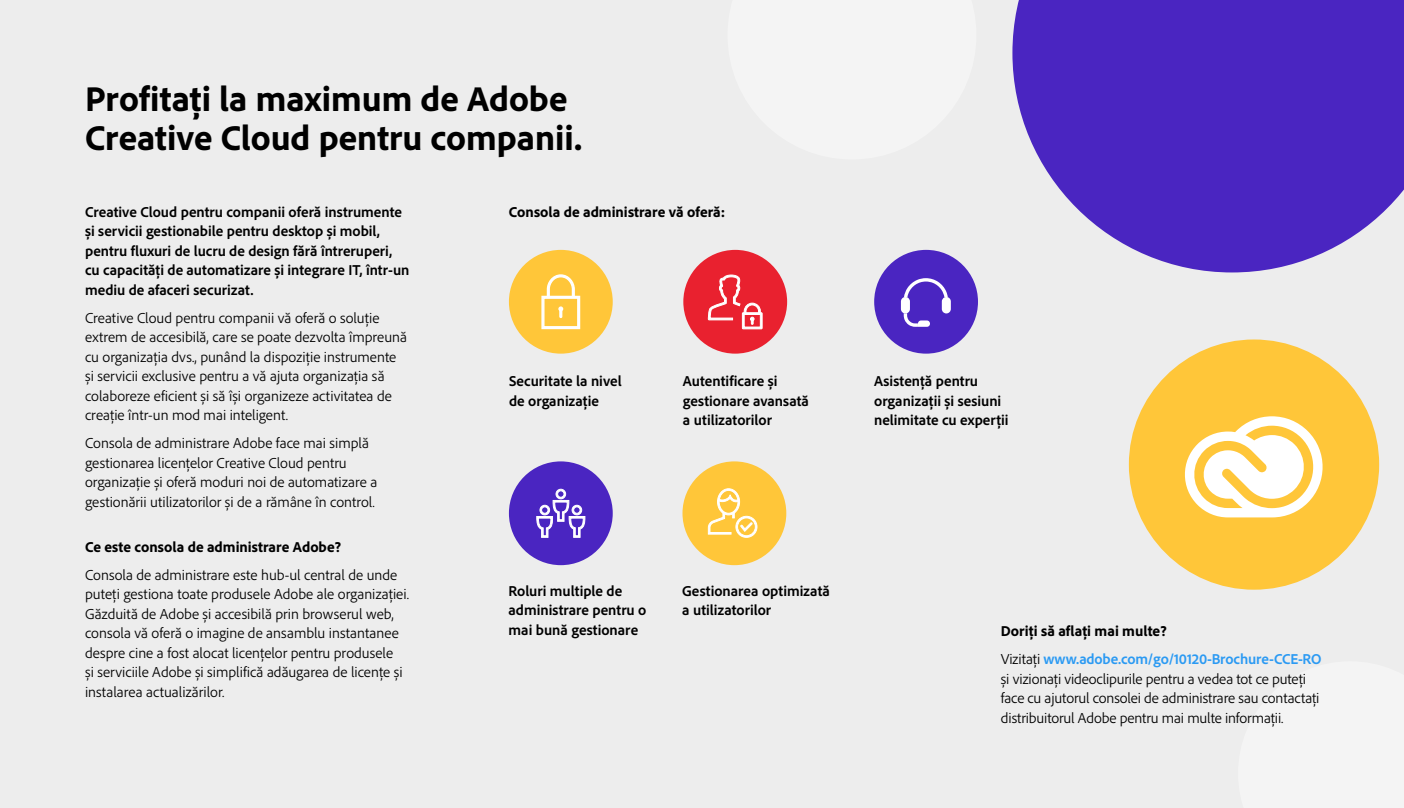
<style>
.page{position:relative;width:1404px;height:808px;background:#fff}
.page>*{position:absolute;margin:0;border:0;box-sizing:border-box;transform-origin:0 0}
.t1{font:800 36px/39px "Adobe Clean";color:#000}
.t2{font:300 15px/19.5px "Adobe Clean";color:#000}
.t3{font:700 15px/19.5px "Adobe Clean";color:#000}
.t4{font:700 15px/28px "Adobe Clean";letter-spacing:-.01em;color:#2b9af3}
.t5{font:800 15px "Adobe Clean";color:#000}
.s1{font-weight:800;color:#000}
.s2{font-weight:300;color:#000}
</style>
<div class="page">
<div style="left:0;top:0;width:1403px;height:808px;background:#ededed"></div>
<svg style="left:1012px;top:0;width:391px;height:272px;background:#6040c6"></svg>
<div style="left:1128px;top:339px;width:250px;height:251px;background:#ffc639;border-radius:50%"></div>
<svg style="left:1184px;top:416px;width:139px;height:101px"></svg>
<div style="left:874px;top:250px;width:103px;height:104px;background:#4a25c1;border-radius:50%"></div>
<svg style="left:900px;top:278px;width:50px;height:49px"></svg>
<div style="left:917px;top:320px;width:12px;height:7px;background:#fff;border-radius:3px"></div>
<div style="left:683px;top:250px;width:104px;height:104px;background:#e9212f;border-radius:50%"></div>
<div style="left:509px;top:250px;width:103px;height:104px;background:#ffc639;border-radius:50%"></div>
<div style="left:509px;top:461px;width:103px;height:104px;background:#4a25c1;border-radius:50%"></div>
<div style="left:682px;top:461px;width:104px;height:104px;background:#ffc639;border-radius:50%"></div>
<svg style="left:541px;top:274px;width:40px;height:56px"></svg>
<svg style="left:536px;top:488px;width:49px;height:50px"></svg>
<svg style="left:707px;top:274px;width:55px;height:55px"></svg>
<svg style="left:707px;top:488px;width:50px;height:50px"></svg>
<h1 class="t1" style="left:85px;top:78px;width:498px">Profitați la maximum de Adobe<br>Creative Cloud pentru companii.</h1>
<p class="t3" style="left:85px;top:201px;width:326px">Creative Cloud pentru companii oferă instrumente și servicii gestionabile pentru desktop și mobil, pentru fluxuri de lucru de design fără întreruperi, cu capacități de automatizare și integrare IT, într-un mediu de afaceri securizat.</p>
<p class="t2" style="left:85px;top:308px;width:323px">Creative Cloud pentru companii vă oferă o soluție extrem de accesibilă, care se poate dezvolta împreună cu organizația dvs., punând la dispoziție instrumente și servicii exclusive pentru a vă ajuta organizația să colaboreze eficient și să își organizeze activitatea de creație într-un mod mai inteligent.</p>
<p class="t2" style="left:85px;top:433px;width:294px">Consola de administrare Adobe face mai simplă gestionarea licențelor Creative Cloud pentru organizație și oferă moduri noi de automatizare a gestionării utilizatorilor și de a rămâne în control.</p>
<p class="t5" style="left:85px;top:537px;width:257px">Ce este consola de administrare Adobe?</p>
<p class="t2" style="left:85px;top:565px;width:325px">Consola de administrare este hub-ul central de unde puteți gestiona toate produsele Adobe ale organizației.<br>Găzduită de Adobe și accesibilă prin browserul web, consola vă oferă o imagine de ansamblu instantanee despre cine a fost alocat licențelor pentru produsele<br>și serviciile Adobe și simplifică adăugarea de licențe și instalarea actualizărilor.</p>
<p class="t5" style="left:509px;top:202px;width:218px">Consola de administrare vă oferă:</p>
<p class="t3" style="left:509px;top:371px;width:114px">Securitate la nivel de organizație</p>
<p class="t3" style="left:683px;top:371px;width:128px">Autentificare și gestionare avansată a utilizatorilor</p>
<p class="t3" style="left:874px;top:371px;width:136px">Asistență pentru organizații și sesiuni nelimitate cu experții</p>
<p class="t3" style="left:508px;top:580px;width:139px">Roluri multiple de administrare pentru o mai bună gestionare</p>
<p class="t3" style="left:682px;top:580px;width:149px">Gestionarea optimizată a utilizatorilor</p>
<p class="t4" style="left:1000px;top:617px;width:322px"><span class="s1">Doriți să aflați mai multe?<br></span><span class="s2">Vizitați</span> www.adobe.com/go/10120-Brochure-CCE-RO</p>
<p class="t2" style="left:1000px;top:669px;width:320px">și vizionați videoclipurile pentru a vedea tot ce puteți face cu ajutorul consolei de administrare sau contactați distribuitorul Adobe pentru mai multe informații.</p>
</div>
